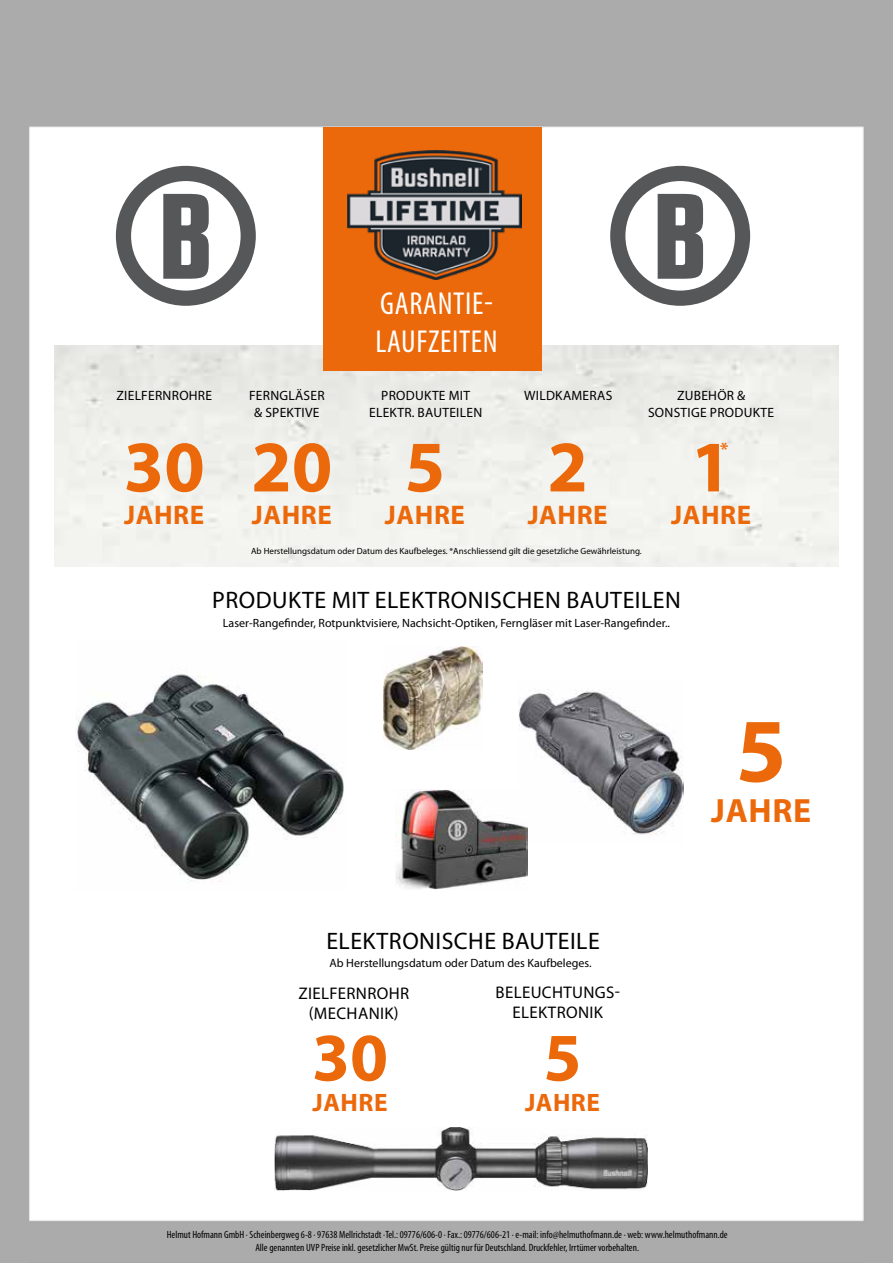
<style>
.page{position:relative;width:893px;height:1263px;background:#fff}
.page>*{position:absolute;margin:0;border:0;box-sizing:border-box;transform-origin:0 0}
.t1{font:700 91.35px "Myriad Pro";color:#eb690b}
.t2{font:700 73.2px "Myriad Pro";color:#eb690b}
.t3{font:700 68.55px "Myriad Pro";color:#eb690b}
.t4{font:700 33.75px "Myriad Pro";letter-spacing:.02em;color:#eb690b}
.t5{font:condensed 31.95px/38.2px "Myriad Pro";letter-spacing:.02em;color:#fff}
.t6{font:700 27px "Myriad Pro";letter-spacing:.02em;color:#eb690b}
.t7{font:700 25.35px "Myriad Pro";letter-spacing:.02em;color:#eb690b}
.t8{font:23.85px "Myriad Pro";letter-spacing:.02em;color:#000}
.t9{font:700 18.3px "Myriad Pro";color:#eb690b}
.t10{font:16.8px/20.2px "Myriad Pro";letter-spacing:.02em;color:#000;text-align:center}
.t11{font:13.5px/16.2px "Myriad Pro";letter-spacing:.02em;color:#000;text-align:center}
.t12{font:12px "Myriad Pro";color:#000}
.t13{font:condensed 10.5px/13.5px "Myriad Pro";color:#000;text-align:center}
.t14{font:9px "Myriad Pro";color:#000}
</style>
<div class="page">
<img style="left:0;top:0;width:893px;height:1263px">
<img style="left:275px;top:1127px;width:373px;height:63px">
<img style="left:519px;top:680px;width:165px;height:165px">
<img style="left:395px;top:790px;width:132px;height:99px">
<svg style="left:610px;top:166px;width:140px;height:140px"></svg>
<img style="left:384px;top:646px;width:99px;height:103px">
<img style="left:75px;top:641px;width:270px;height:249px">
<img style="left:54px;top:346px;width:785px;height:220px">
<div style="left:324px;top:127px;width:218px;height:243px;background:#eb690b"></div>
<img style="left:348px;top:151px;width:173px;height:129px">
<svg style="left:116px;top:166px;width:140px;height:140px"></svg>
<h3 class="t5" style="left:376px;top:284px;width:124px">GARANTIE-<br>LAUFZEITEN</h3>
<p class="t11" style="left:117px;top:388px;width:97px">ZIELFERNROHRE</p>
<p class="t11" style="left:249px;top:388px;width:77px">FERNGLÄSER &amp; SPEKTIVE</p>
<p class="t11" style="left:369px;top:388px;width:115px">PRODUKTE MIT<br>ELEKTR. BAUTEILEN</p>
<p class="t11" style="left:524px;top:388px;width:90px">WILDKAMERAS</p>
<p class="t11" style="left:648px;top:388px;width:128px">ZUBEHÖR &amp;<br>SONSTIGE PRODUKTE</p>
<h2 class="t2" style="left:124px;top:419px;width:83px">30</h2>
<h3 class="t6" style="left:124px;top:497px;width:82px">JAHRE</h3>
<h3 class="t9" style="left:720px;top:437px;width:10px">*</h3>
<h2 class="t2" style="left:251px;top:419px;width:83px">20</h2>
<h3 class="t6" style="left:252px;top:497px;width:82px">JAHRE</h3>
<h2 class="t2" style="left:547px;top:419px;width:42px">2</h2>
<h3 class="t6" style="left:528px;top:497px;width:82px">JAHRE</h3>
<h2 class="t2" style="left:405px;top:419px;width:42px">5</h2>
<h3 class="t6" style="left:385px;top:497px;width:82px">JAHRE</h3>
<h2 class="t2" style="left:691px;top:419px;width:42px">1</h2>
<h3 class="t6" style="left:671px;top:497px;width:82px">JAHRE</h3>
<p class="t14" style="left:251px;top:546px;width:392px">Ab Herstellungsdatum oder Datum des Kaufbeleges. *Anschliessend gilt die gesetzliche Gewährleistung.</p>
<h3 class="t8" style="left:212px;top:585px;width:470px">PRODUKTE MIT ELEKTRONISCHEN BAUTEILEN</h3>
<p class="t12" style="left:223px;top:615px;width:449px">Laser-Rangefinder, Rotpunktvisiere, Nachsicht-Optiken, Ferngläser mit Laser-Rangefinder..</p>
<h1 class="t1" style="left:736px;top:691px;width:52px">5</h1>
<h3 class="t4" style="left:711px;top:789px;width:102px">JAHRE</h3>
<h3 class="t8" style="left:326px;top:926px;width:275px">ELEKTRONISCHE BAUTEILE</h3>
<h3 class="t10" style="left:298px;top:983px;width:112px">ZIELFERNROHR (MECHANIK)</h3>
<h3 class="t10" style="left:496px;top:982px;width:126px">BELEUCHTUNGS-<br>ELEKTRONIK</h3>
<p class="t12" style="left:330px;top:955px;width:264px">Ab Herstellungsdatum oder Datum des Kaufbeleges.</p>
<h3 class="t3" style="left:312px;top:1013px;width:78px">30</h3>
<h3 class="t7" style="left:313px;top:1086px;width:77px">JAHRE</h3>
<h3 class="t3" style="left:543px;top:1013px;width:40px">5</h3>
<h3 class="t7" style="left:525px;top:1086px;width:77px">JAHRE</h3>
<p class="t13" style="left:167px;top:1227px;width:562px">Helmut Hofmann GmbH · Scheinbergweg 6-8 · 97638 Mellrichstadt ·Tel.: 09776/606-0 · Fax.: 09776/606-21 · e-mail: info@helmuthofmann.de · web: www.helmuthofmann.de<br>Alle genannten UVP Preise inkl. gesetzlicher MwSt. Preise gültig nur für Deutschland. Druckfehler, Irrtümer vorbehalten.</p>
</div>
